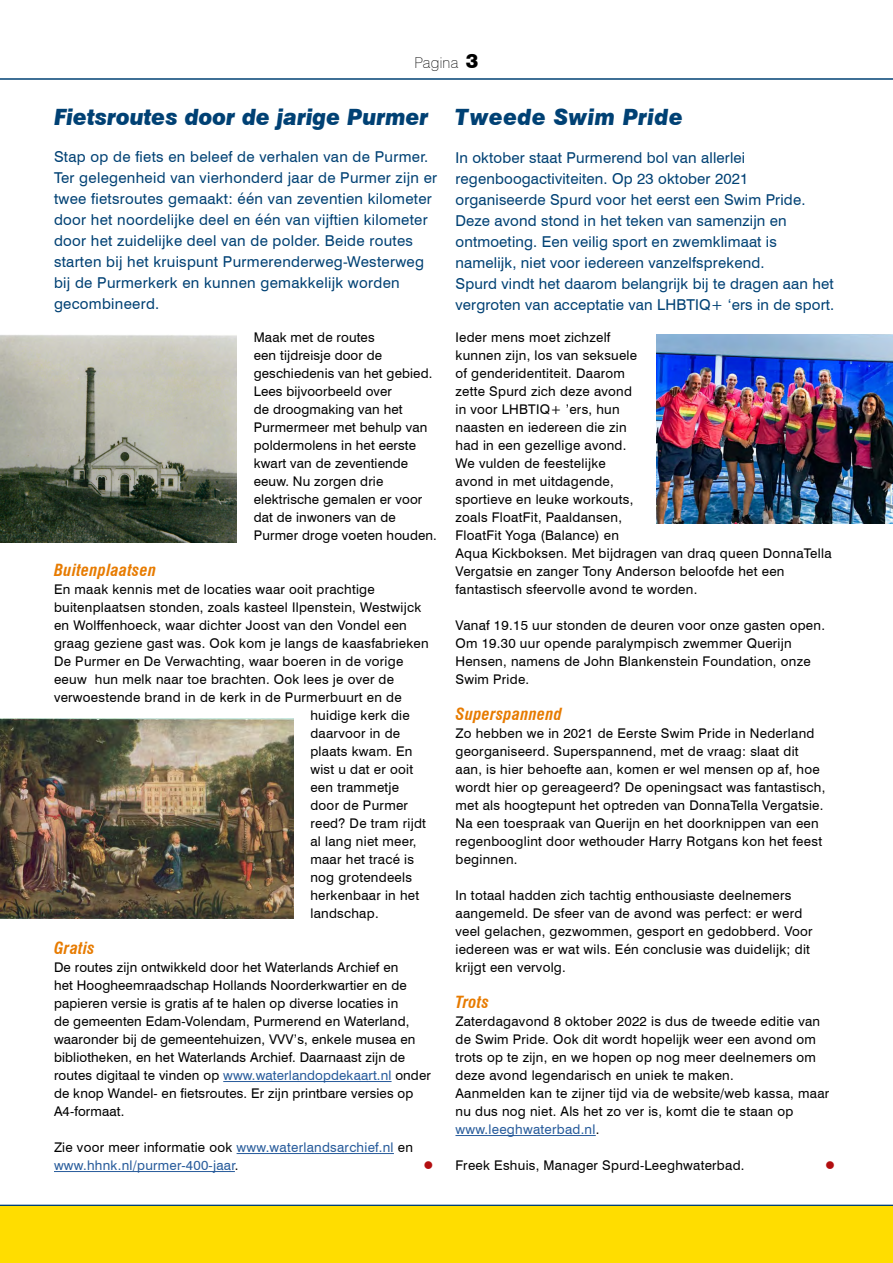
<style>
.page{position:relative;width:893px;height:1263px;background:#fff}
.page>*{position:absolute;margin:0;border:0;box-sizing:border-box;transform-origin:0 0}
.t1{font:italic 900 22.5px "Swiss 721 BT";color:#004174;scale:.93 1}
.t2{font:italic 900 22.5px "Swiss 721 BT";letter-spacing:.02em;color:#004174;scale:.93 1}
.t3{font:italic 700 condensed 16.35px "Swiss 721 BT";letter-spacing:.02em;color:#e77b00}
.t4{font:15px/21px "Swiss 721 BT";letter-spacing:.02em;color:#004174}
.t5{font:100 15px "Swiss 721 BT";letter-spacing:.02em;color:#000}
.t6{font:13.35px/18px "Swiss 721 BT";letter-spacing:.02em;color:#000}
.t7{font:13.35px/18px "Swiss 721 BT";letter-spacing:.02em;color:#275b9b}
.t8{font:13.35px "Wingdings";color:#b20e10}
.s1{font-family:"Swiss 721 BT Black No 2";font-weight:400;font-size:18px}
.s2{color:#275b9b}
.s3{color:#000}
</style>
<div class="page">
<hr style="left:0;top:78px;width:893px;height:2px;background:#004174">
<hr style="left:0;top:1205px;width:893px;height:1px;background:#004174">
<div style="left:0;top:1206px;width:893px;height:57px;background:#fd0"></div>
<hr style="left:223px;top:1081px;width:169px;height:1px;background:#275b9b">
<hr style="left:237px;top:1153px;width:157px;height:1px;background:#275b9b">
<hr style="left:54px;top:1171px;width:181px;height:1px;background:#275b9b">
<hr style="left:455px;top:1135px;width:141px;height:1px;background:#275b9b">
<img style="left:656px;top:334px;width:237px;height:189px">
<img style="left:0;top:718px;width:293px;height:200px">
<img style="left:0;top:335px;width:237px;height:208px">
<p class="t5" style="left:414px;top:53px;width:66px">Pagina <span class="s1">3</span></p>
<h1 class="t1" style="left:54px;top:103px;width:404px">Fietsroutes door de jarige Purmer</h1>
<p class="t4" style="left:54px;top:146px;width:385px">Stap op de fiets en beleef de verhalen van de Purmer.<br>Ter gelegenheid van vierhonderd jaar de Purmer zijn er twee fietsroutes gemaakt: één van zeventien kilometer door het noordelijke deel en één van vijftien kilometer door het zuidelijke deel van de polder. Beide routes starten bij het kruispunt Purmerenderweg-Westerweg bij de Purmerkerk en kunnen gemakkelijk worden gecombineerd.</p>
<p class="t6" style="left:254px;top:328px;width:185px">Maak met de routes<br>een tijdreisje door de geschiedenis van het gebied.<br>Lees bijvoorbeeld over<br>de droogmaking van het<br>Purmermeer met behulp van poldermolens in het eerste kwart van de zeventiende eeuw. Nu zorgen drie elektrische gemalen er voor dat de inwoners van de<br>Purmer droge voeten houden.</p>
<p class="t3" style="left:54px;top:560px;width:104px">Buitenplaatsen</p>
<p class="t6" style="left:54px;top:580px;width:322px">En maak kennis met de locaties waar ooit prachtige</p>
<p class="t6" style="left:54px;top:598px;width:369px">buitenplaatsen stonden, zoals kasteel Ilpenstein, Westwijck</p>
<p class="t6" style="left:54px;top:616px;width:354px">en Wolffenhoeck, waar dichter Joost van den Vondel een</p>
<p class="t6" style="left:54px;top:634px;width:376px">graag geziene gast was. Ook kom je langs de kaasfabrieken</p>
<p class="t6" style="left:54px;top:652px;width:351px">De Purmer en De Verwachting, waar boeren in de vorige</p>
<p class="t6" style="left:54px;top:670px;width:342px">eeuw hun melk naar toe brachten. Ook lees je over de</p>
<p class="t6" style="left:54px;top:688px;width:349px">verwoestende brand in de kerk in de Purmerbuurt en de</p>
<p class="t6" style="left:310px;top:706px;width:101px">huidige kerk die</p>
<p class="t6" style="left:310px;top:724px;width:91px">daarvoor in de</p>
<p class="t6" style="left:310px;top:742px;width:103px">plaats kwam. En</p>
<p class="t6" style="left:310px;top:760px;width:104px">wist u dat er ooit</p>
<p class="t6" style="left:310px;top:778px;width:90px">een trammetje</p>
<p class="t6" style="left:310px;top:796px;width:99px">door de Purmer</p>
<p class="t6" style="left:310px;top:814px;width:117px">reed? De tram rijdt</p>
<p class="t6" style="left:310px;top:832px;width:108px">al lang niet meer,</p>
<p class="t6" style="left:310px;top:850px;width:105px">maar het tracé is</p>
<p class="t6" style="left:310px;top:868px;width:103px">nog grotendeels</p>
<p class="t6" style="left:310px;top:886px;width:110px">herkenbaar in het</p>
<p class="t6" style="left:310px;top:904px;width:70px">landschap.</p>
<p class="t3" style="left:54px;top:938px;width:42px">Gratis</p>
<p class="t6" style="left:54px;top:958px;width:378px">De routes zijn ontwikkeld door het Waterlands Archief en<br>het Hoogheemraadschap Hollands Noorderkwartier en de papieren versie is gratis af te halen op diverse locaties in<br>de gemeenten Edam-Volendam, Purmerend en Waterland, waaronder bij de gemeentehuizen, VVV’s, enkele musea en bibliotheken, en het Waterlands Archief. Daarnaast zijn de routes digitaal te vinden op <span class="s2">www.waterlandopdekaart.nl</span> onder de knop Wandel- en fietsroutes. Er zijn printbare versies op A4-formaat.</p>
<p class="t7" style="left:54px;top:1138px;width:360px"><span class="s3">Zie voor meer informatie ook</span> www.waterlandsarchief.nl <span class="s3">en </span>www.hhnk.nl/purmer-400-jaar<span class="s3">.</span></p>
<h1 class="t2" style="left:455px;top:103px;width:246px">Tweede Swim Pride</h1>
<p class="t4" style="left:455px;top:147px;width:380px">In oktober staat Purmerend bol van allerlei regenboogactiviteiten. Op 23 oktober 2021 organiseerde Spurd voor het eerst een Swim Pride.<br>Deze avond stond in het teken van samenzijn en ontmoeting. Een veilig sport en zwemklimaat is namelijk, niet voor iedereen vanzelfsprekend.<br>Spurd vindt het daarom belangrijk bij te dragen aan het vergroten van acceptatie van LHBTIQ+ ‘ers in de sport.</p>
<p class="t6" style="left:455px;top:328px;width:378px">Ieder mens moet zichzelf<br>kunnen zijn, los van seksuele<br>of genderidentiteit. Daarom<br>zette Spurd zich deze avond<br>in voor LHBTIQ+ ’ers, hun<br>naasten en iedereen die zin<br>had in een gezellige avond.<br>We vulden de feestelijke<br>avond in met uitdagende,<br>sportieve en leuke workouts,<br>zoals FloatFit, Paaldansen,<br>FloatFit Yoga (Balance) en<br>Aqua Kickboksen. Met bijdragen van draq queen DonnaTella<br>Vergatsie en zanger Tony Anderson beloofde het een fantastisch sfeervolle avond te worden.</p>
<p class="t6" style="left:455px;top:616px;width:371px">Vanaf 19.15 uur stonden de deuren voor onze gasten open.<br>Om 19.30 uur opende paralympisch zwemmer Querijn Hensen, namens de John Blankenstein Foundation, onze Swim Pride.</p>
<p class="t3" style="left:455px;top:704px;width:108px">Superspannend</p>
<p class="t6" style="left:455px;top:724px;width:371px">Zo hebben we in 2021 de Eerste Swim Pride in Nederland georganiseerd. Superspannend, met de vraag: slaat dit aan, is hier behoefte aan, komen er wel mensen op af, hoe wordt hier op gereageerd? De openingsact was fantastisch, met als hoogtepunt het optreden van DonnaTella Vergatsie.<br>Na een toespraak van Querijn en het doorknippen van een regenbooglint door wethouder Harry Rotgans kon het feest beginnen.</p>
<p class="t6" style="left:455px;top:886px;width:359px">In totaal hadden zich tachtig enthousiaste deelnemers aangemeld. De sfeer van de avond was perfect: er werd veel gelachen, gezwommen, gesport en gedobberd. Voor iedereen was er wat wils. Eén conclusie was duidelijk; dit krijgt een vervolg.</p>
<p class="t3" style="left:455px;top:992px;width:35px">Trots</p>
<p class="t6" style="left:455px;top:1012px;width:375px">Zaterdagavond 8 oktober 2022 is dus de tweede editie van de Swim Pride. Ook dit wordt hopelijk weer een avond om trots op te zijn, en we hopen op nog meer deelnemers om deze avond legendarisch en uniek te maken.<br>Aanmelden kan te zijner tijd via de website/web kassa, maar nu dus nog niet. Als het zo ver is, komt die te staan op <span class="s2">www.leeghwaterbad.nl</span>.</p>
<p class="t6" style="left:455px;top:1156px;width:291px">Freek Eshuis, Manager Spurd-Leeghwaterbad.</p>
<p class="t8" style="left:825px;top:1158px;width:11px">●</p>
<p class="t8" style="left:424px;top:1158px;width:11px">●</p>
</div>
